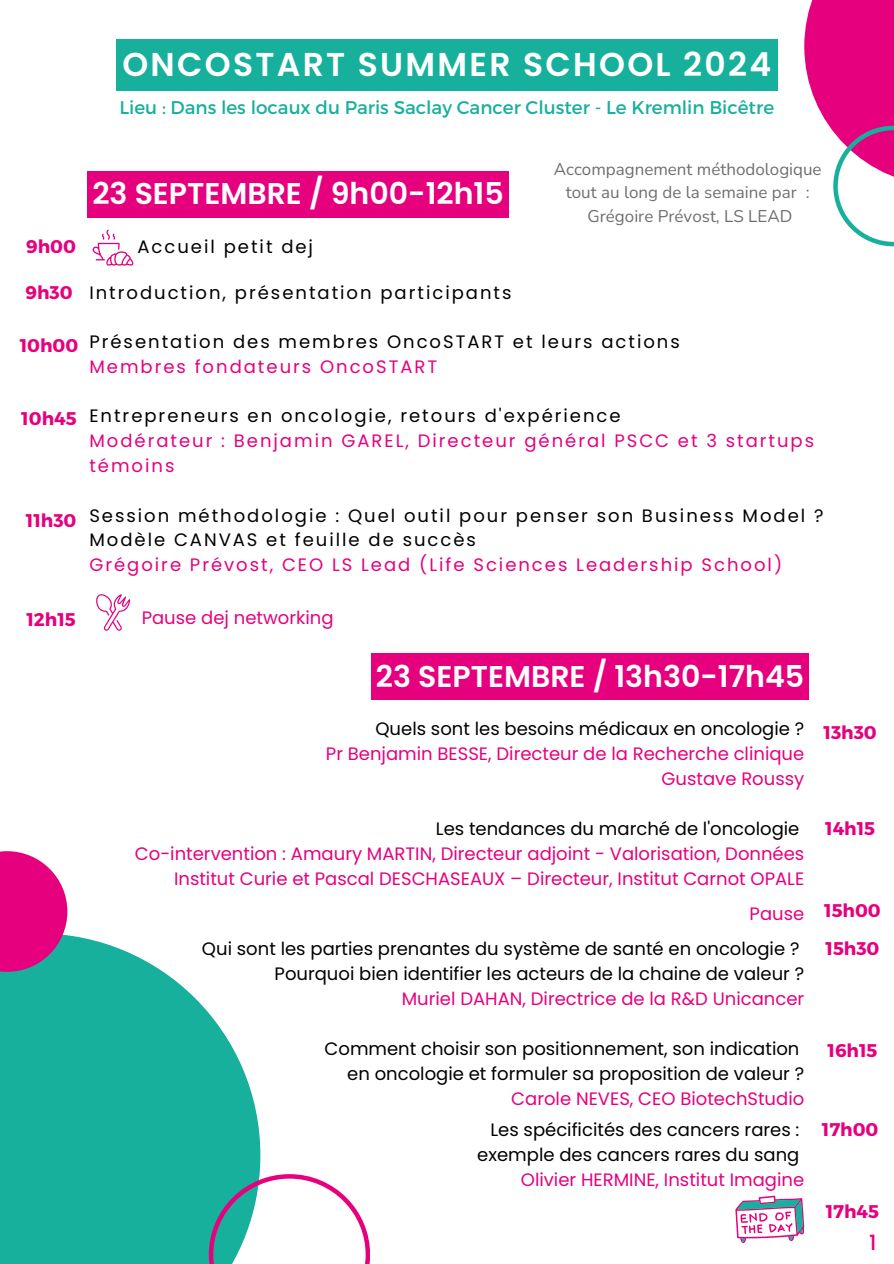
<style>
.page{position:relative;width:894px;height:1264px;background:#fff}
.page>*{position:absolute;margin:0;border:0;box-sizing:border-box;transform-origin:0 0}
.t1{font:600 33px "Poppins";letter-spacing:.07em;color:#fff}
.t2{font:600 30px "Poppins";color:#fff}
.t3{font:500 21px "Poppins";color:#e6007e}
.t4{font:700 18.3px "Montserrat";color:#e6007e}
.t5{font:18.3px "Montserrat";color:#17b09c}
.t6{font:18px "Poppins";color:#000}
.t7{font:18px/25px "Poppins";color:#e6007e;text-align:right}
.t8{font:18px "Poppins";letter-spacing:.11em;color:#000}
.t9{font:18px/24.8px "Poppins";letter-spacing:.11em;color:#e6007e}
.t10{font:16.95px "Nunito";color:#706f6f}
</style>
<div class="page">
<div style="left:0;top:933px;width:260px;height:330px;background:#17b09c"></div>
<svg style="left:0;top:851px;width:67px;height:120px;fill:#e6007e"></svg>
<svg style="left:804px;top:0;width:89px;height:131px;background:#e81488"></svg>
<svg style="left:833px;top:126px;width:60px;height:120px"></svg>
<svg style="left:209px;top:1174px;width:161px;height:89px"></svg>
<svg style="left:735px;top:1195px;width:68px;height:47px"></svg>
<div style="left:87px;top:171px;width:421px;height:47px;background:#e6007e"></div>
<div style="left:116px;top:40px;width:661px;height:51px;background:#17b09c"></div>
<div style="left:371px;top:653px;width:437px;height:47px;background:#e6007e"></div>
<svg style="left:92px;top:229px;width:42px;height:36px"></svg>
<svg style="left:96px;top:594px;width:34px;height:36px"></svg>
<p class="t1" style="left:122px;top:41px;width:650px">ONCOSTART SUMMER SCHOOL 2024</p>
<p class="t5" style="left:119px;top:96px;width:656px">Lieu : Dans les locaux du Paris Saclay Cancer Cluster - Le Kremlin Bicêtre</p>
<p class="t2" style="left:92px;top:172px;width:413px">23 SEPTEMBRE / 9h00-12h15</p>
<h3 class="t4" style="left:26px;top:235px;width:51px">9h00</h3>
<p class="t8" style="left:137px;top:234px;width:177px">Accueil petit dej</p>
<h3 class="t10" style="left:553px;top:157px;width:269px">Accompagnement méthodologique</h3>
<h3 class="t10" style="left:565px;top:181px;width:245px">tout au long de la semaine par :</h3>
<h3 class="t10" style="left:587px;top:205px;width:206px">Grégoire Prévost, LS LEAD</h3>
<p class="t4" style="left:25px;top:280px;width:49px">9h30</p>
<p class="t4" style="left:20px;top:333px;width:60px">10h00</p>
<p class="t4" style="left:21px;top:406px;width:57px">10h45</p>
<p class="t4" style="left:26px;top:508px;width:52px">11h30</p>
<p class="t8" style="left:89px;top:280px;width:423px">Introduction, présentation participants</p>
<p class="t8" style="left:89px;top:329px;width:592px">Présentation des membres OncoSTART et leurs actions</p>
<p class="t9" style="left:89px;top:354px;width:349px">Membres fondateurs OncoSTART</p>
<h3 class="t8" style="left:89px;top:403px;width:532px">Entrepreneurs en oncologie, retours d'expérience</h3>
<h3 class="t9" style="left:89px;top:428px;width:726px">Modérateur : Benjamin GAREL, Directeur général PSCC et 3 startups témoins</h3>
<h3 class="t8" style="left:89px;top:502px;width:735px">Session méthodologie : Quel outil pour penser son Business Model ?</h3>
<h3 class="t8" style="left:89px;top:527px;width:388px">Modèle CANVAS et feuille de succès</h3>
<p class="t9" style="left:89px;top:552px;width:694px">Grégoire Prévost, CEO LS Lead (Life Sciences Leadership School)</p>
<h3 class="t4" style="left:26px;top:607px;width:51px">12h15</h3>
<h3 class="t7" style="left:142px;top:605px;width:193px">Pause dej networking</h3>
<p class="t2" style="left:376px;top:655px;width:429px">23 SEPTEMBRE / 13h30-17h45</p>
<h1 class="t6" style="left:375px;top:715px;width:430px">Quels sont les besoins médicaux en oncologie ?</h1>
<p class="t7" style="left:326px;top:740px;width:479px">Pr Benjamin BESSE, Directeur de la Recherche clinique</p>
<p class="t7" style="left:661px;top:765px;width:144px">Gustave Roussy</p>
<p class="t6" style="left:436px;top:815px;width:365px">Les tendances du marché de l'oncologie</p>
<p class="t7" style="left:135px;top:840px;width:670px">Co-intervention : Amaury MARTIN, Directeur adjoint - Valorisation, Données<br>Institut Curie et Pascal DESCHASEAUX – Directeur, Institut Carnot OPALE</p>
<h2 class="t7" style="left:749px;top:900px;width:56px">Pause</h2>
<h3 class="t6" style="left:202px;top:935px;width:598px">Qui sont les parties prenantes du système de santé en oncologie ?</h3>
<p class="t6" style="left:274px;top:960px;width:531px">Pourquoi bien identifier les acteurs de la chaine de valeur ?</p>
<p class="t7" style="left:401px;top:985px;width:404px">Muriel DAHAN, Directrice de la R&amp;D Unicancer</p>
<p class="t6" style="left:324px;top:1035px;width:476px">Comment choisir son positionnement, son indication</p>
<p class="t6" style="left:347px;top:1060px;width:458px">en oncologie et formuler sa proposition de valeur ?</p>
<p class="t7" style="left:511px;top:1085px;width:294px">Carole NEVES, CEO BiotechStudio</p>
<h2 class="t6" style="left:490px;top:1117px;width:310px">Les spécificités des cancers rares :</h2>
<p class="t6" style="left:477px;top:1142px;width:323px">exemple des cancers rares du sang</p>
<p class="t7" style="left:520px;top:1166px;width:285px">Olivier HERMINE, Institut Imagine</p>
<p class="t4" style="left:823px;top:720px;width:55px">13h30</p>
<p class="t4" style="left:824px;top:816px;width:52px">14h15</p>
<p class="t4" style="left:823px;top:898px;width:58px">15h00</p>
<p class="t4" style="left:825px;top:936px;width:56px">15h30</p>
<p class="t4" style="left:827px;top:1038px;width:52px">16h15</p>
<p class="t4" style="left:821px;top:1117px;width:58px">17h00</p>
<p class="t4" style="left:825px;top:1199px;width:55px">17h45</p>
<h3 class="t3" style="left:868px;top:1227px;width:9px">1</h3>
</div>
